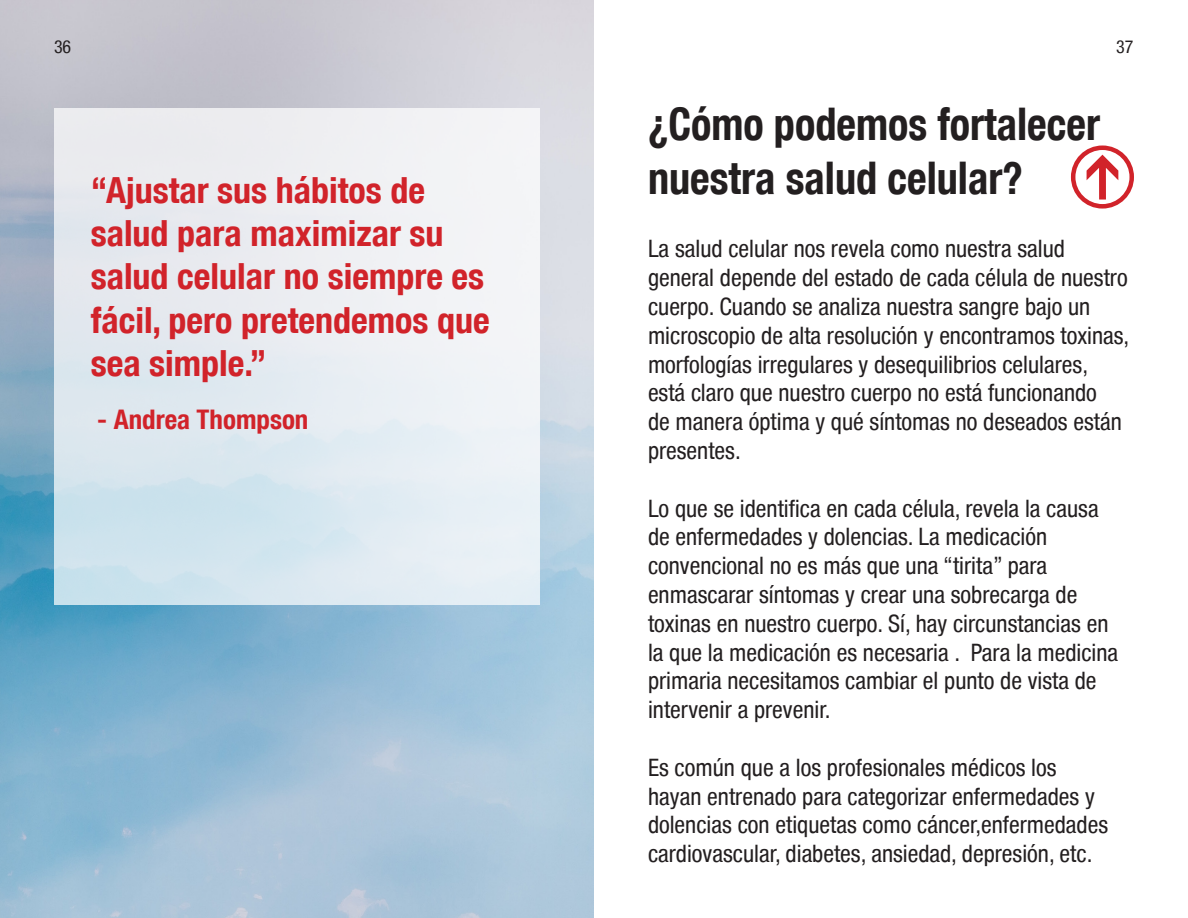
<style>
.page{position:relative;width:1188px;height:918px;background:#fff}
.page>*{position:absolute;margin:0;border:0;box-sizing:border-box;transform-origin:0 0}
.Plain_Text{font:700 condensed 45px/54px "Helvetica Neue Condensed";color:#231f20;scale:.94 1}
.Plain_Text-2{font:700 condensed 36px/43.2px "Helvetica Neue Condensed";color:#d1232a}
.t1{font:700 condensed 27px "Helvetica Neue Condensed";color:#d1232a}
.Plain_Text-3{font:condensed 24px/28.8px "Helvetica Neue Condensed";color:#231f20}
.t2{font:condensed 18px "Helvetica Neue Condensed";color:#231f20}
</style>
<div class="page">
<svg style="left:1085px;top:154px;width:34px;height:46px"></svg>
<div style="left:1071px;top:145px;width:63px;height:64px;border:4px solid #d1232a;border-radius:50%"></div>
<img style="left:0;top:0;width:594px;height:918px">
<svg style="left:54px;top:108px;width:486px;height:497px;fill:#e8ecf1"></svg>
<p class="t2" style="left:54px;top:36px;width:19px">36</p>
<p class="t2" style="left:1116px;top:36px;width:19px">37</p>
<p class="Plain_Text-2" style="left:91px;top:168px;width:400px">“Ajustar sus hábitos de salud para maximizar su salud celular no siempre es fácil, pero pretendemos que sea simple.”</p>
<p class="t1" style="left:97px;top:403px;width:213px">- Andrea Thompson</p>
<p class="Plain_Text" style="left:648px;top:96px;width:483px">¿Cómo podemos fortalecer nuestra salud celular?</p>
<p class="Plain_Text-3" style="left:648px;top:234px;width:483px">La salud celular nos revela como nuestra salud general depende del estado de cada célula de nuestro cuerpo. Cuando se analiza nuestra sangre bajo un microscopio de alta resolución y encontramos toxinas, morfologías irregulares y desequilibrios celulares, está claro que nuestro cuerpo no está funcionando<br>de manera óptima y qué síntomas no deseados están presentes.</p>
<p class="Plain_Text-3" style="left:648px;top:494px;width:472px">Lo que se identifica en cada célula, revela la causa de enfermedades y dolencias. La medicación convencional no es más que una “tirita” para enmascarar síntomas y crear una sobrecarga de toxinas en nuestro cuerpo. Sí, hay circunstancias en la que la medicación es necesaria . Para la medicina primaria necesitamos cambiar el punto de vista de intervenir a prevenir.</p>
<p class="Plain_Text-3" style="left:648px;top:753px;width:462px">Es común que a los profesionales médicos los hayan entrenado para categorizar enfermedades y dolencias con etiquetas como cáncer,enfermedades cardiovascular, diabetes, ansiedad, depresión, etc.</p>
</div>
